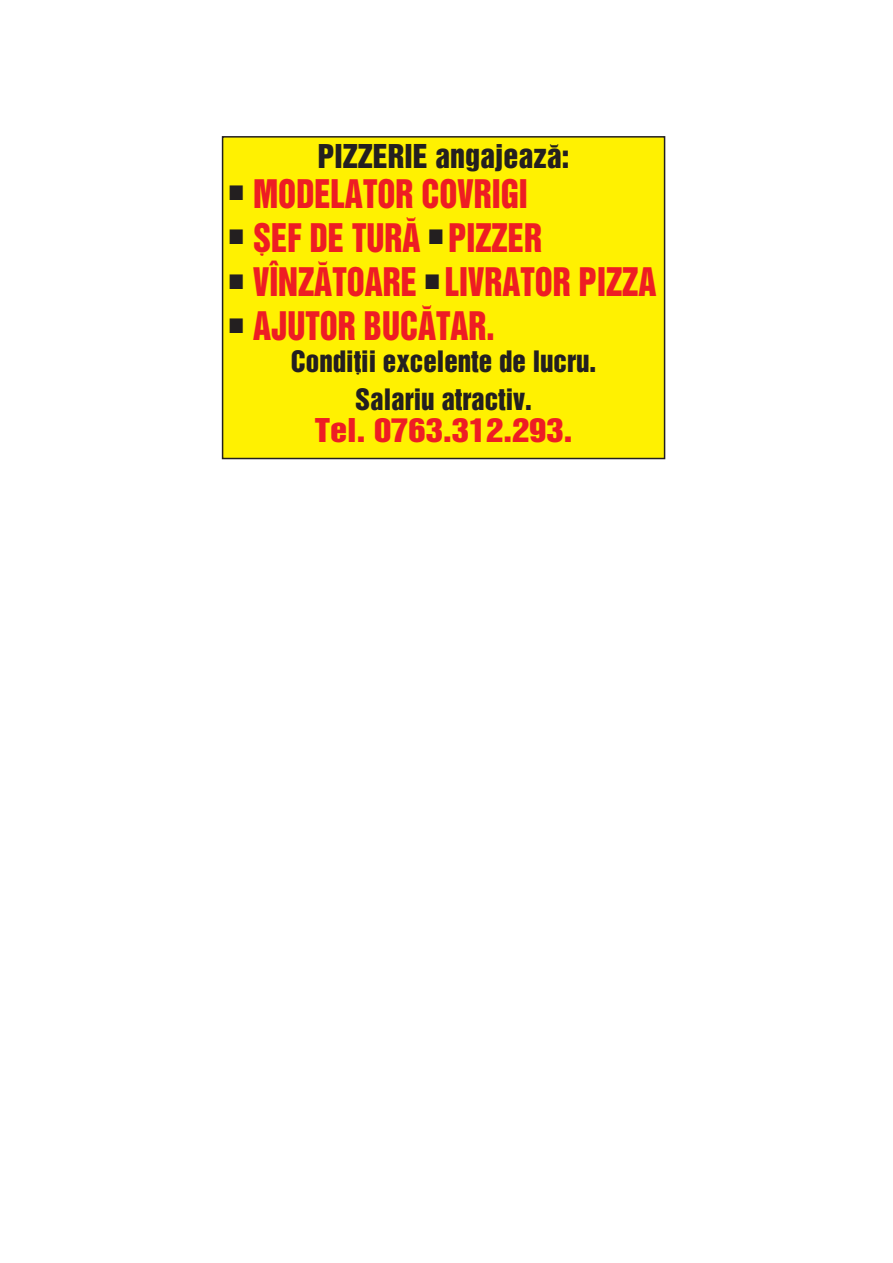
<style>
.page{position:relative;width:893px;height:1263px;background:#fff}
.page>*{position:absolute;margin:0;border:0;box-sizing:border-box;transform-origin:0 0}
.t1{font:36px "Curieru Inserat";color:#ee1d23;scale:.9 1}
.t2{font:30px "Curieru Inserat";color:#231f20}
.t3{font:30px "Curieru Inserat";color:#ee1d23;scale:1.15 1}
.t4{font:27px/37.3px "Curieru Inserat";color:#231f20;text-align:center}
</style>
<div class="page">
<div style="left:223px;top:137px;width:442px;height:321px;background:#fff101"></div>
<div style="left:222px;top:136px;width:443px;height:323px;border:2px solid #231f20"></div>
<p class="t2" style="left:318px;top:144px;width:253px">PIZZERIE ANGAJEAZĂ:</p>
<p class="t1" style="left:229px;top:179px;width:333px"><sup>■</sup> MODELATOR COVRIGI</p>
<p class="t1" style="left:229px;top:223px;width:349px"><sup>■</sup> ŞEF DE TURĂ <sup>■</sup> PIZZER</p>
<p class="t1" style="left:229px;top:267px;width:476px"><sup>■</sup> VÎNZĂTOARE <sup>■</sup> LIVRATOR PIZZA</p>
<p class="t1" style="left:229px;top:312px;width:296px"><sup>■</sup> AJUTOR BUCĂTAR.</p>
<p class="t4" style="left:291px;top:344px;width:307px">CONDIŢII EXCELENTE DE LUCRU.<br>SALARIU ATRACTIV.</p>
<p class="t3" style="left:315px;top:418px;width:226px">TEL. 0763.312.293.</p>
</div>
